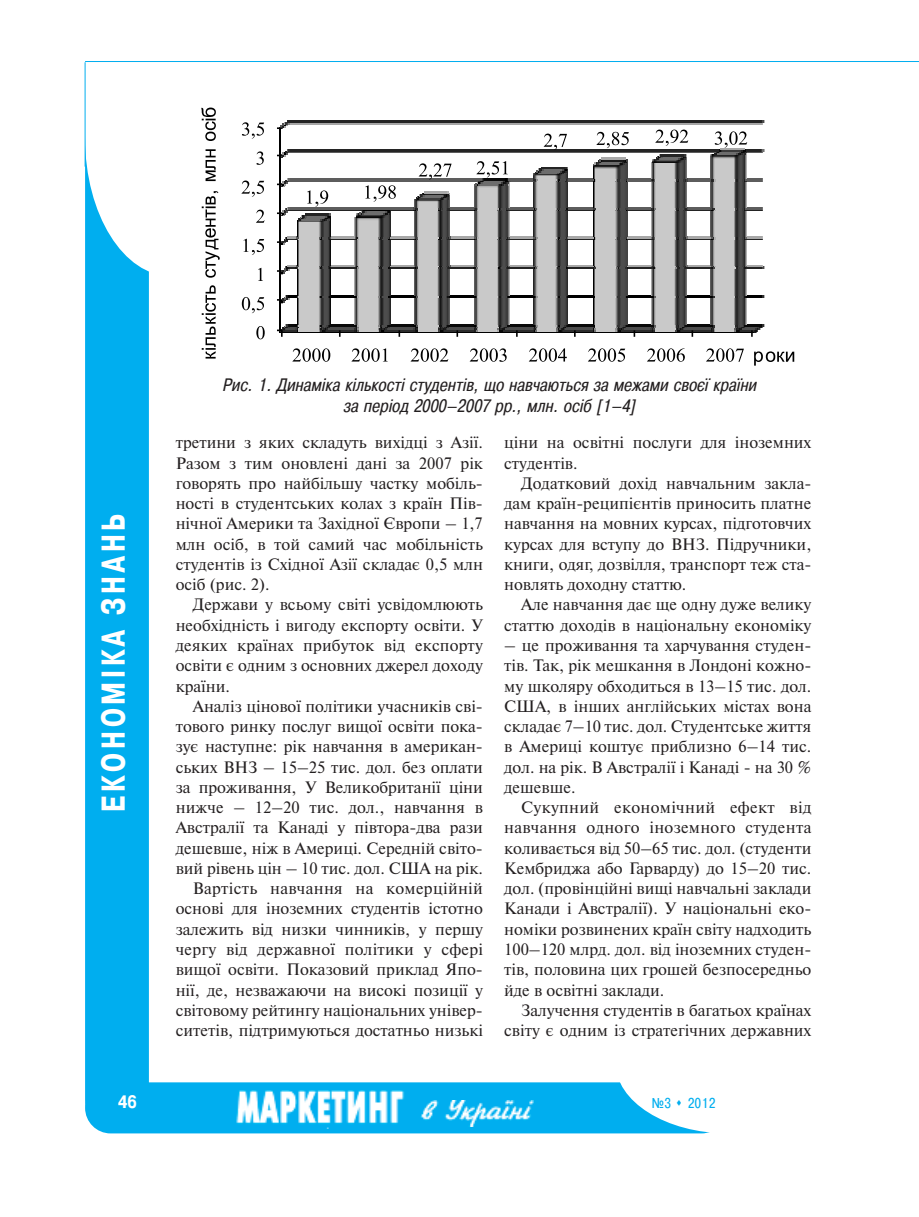
<style>
.page{position:relative;width:919px;height:1217px;background:#fff}
.page>*{position:absolute;margin:0;border:0;box-sizing:border-box;transform-origin:0 0}
.t1{font:700 33px "Pragmatica Cond C";letter-spacing:.13em;color:#fff;scale:.9 1}
.t2{font:italic 18px/21.6px "Pragmatica Cond C";letter-spacing:.02em;color:#231f20;text-align:center}
.t3{font:700 18px "Pragmatica Cond C";color:#fff}
.t4{font:16.5px/20.2px "Newton C";color:#231f20;text-align:justify}
.t5{font:14.25px "Pragmatica Cond C";color:#00aeef}
</style>
<div class="page">
<div style="left:85px;top:112px;width:64px;height:1019px;background:#00aeef;border-radius:32px"></div>
<div style="left:85px;top:1082px;width:642px;height:51px;background:#00aeef;border-radius:26px"></div>
<img style="left:236px;top:1090px;width:169px;height:38px">
<img style="left:421px;top:1100px;width:112px;height:26px">
<div style="left:85px;top:0;width:172px;height:276px;background:#fff;border-radius:50%"></div>
<div style="left:615px;top:991px;width:226px;height:142px;background:#fff;border-radius:50%"></div>
<hr style="left:85px;top:62px;width:1px;height:104px;background:#00aeef">
<hr style="left:85px;top:61px;width:833px;height:1px;background:#00aeef">
<img style="left:282px;top:329px;width:475px;height:4px">
<img style="left:282px;top:327px;width:478px;height:2px">
<img style="left:284px;top:326px;width:478px;height:2px">
<img style="left:285px;top:324px;width:479px;height:2px">
<img style="left:279px;top:304px;width:2px;height:25px">
<img style="left:297px;top:268px;width:34px;height:56px">
<img style="left:355px;top:268px;width:35px;height:56px">
<img style="left:414px;top:268px;width:36px;height:56px">
<img style="left:474px;top:268px;width:35px;height:56px">
<img style="left:533px;top:268px;width:34px;height:56px">
<img style="left:593px;top:268px;width:34px;height:56px">
<img style="left:651px;top:268px;width:35px;height:56px">
<img style="left:710px;top:268px;width:36px;height:56px">
<img style="left:285px;top:295px;width:479px;height:2px">
<img style="left:279px;top:275px;width:2px;height:22px">
<img style="left:285px;top:267px;width:479px;height:1px">
<img style="left:287px;top:265px;width:475px;height:2px">
<img style="left:279px;top:244px;width:2px;height:24px">
<img style="left:297px;top:239px;width:34px;height:26px">
<img style="left:355px;top:239px;width:35px;height:26px">
<img style="left:414px;top:239px;width:36px;height:26px">
<img style="left:474px;top:239px;width:35px;height:26px">
<img style="left:533px;top:239px;width:34px;height:26px">
<img style="left:593px;top:239px;width:34px;height:26px">
<img style="left:651px;top:239px;width:35px;height:26px">
<img style="left:710px;top:239px;width:36px;height:26px">
<img style="left:285px;top:238px;width:477px;height:1px">
<img style="left:287px;top:236px;width:475px;height:2px">
<img style="left:297px;top:220px;width:34px;height:16px">
<img style="left:299px;top:217px;width:32px;height:3px">
<img style="left:355px;top:214px;width:35px;height:22px">
<img style="left:279px;top:215px;width:2px;height:24px">
<img style="left:302px;top:215px;width:29px;height:2px">
<svg style="left:305px;top:214px;width:26px;height:1px"></svg>
<img style="left:359px;top:212px;width:31px;height:2px">
<img style="left:414px;top:211px;width:36px;height:25px">
<img style="left:474px;top:211px;width:35px;height:25px">
<img style="left:533px;top:211px;width:34px;height:25px">
<img style="left:593px;top:211px;width:34px;height:25px">
<img style="left:651px;top:211px;width:35px;height:25px">
<img style="left:710px;top:211px;width:36px;height:25px">
<img style="left:361px;top:211px;width:29px;height:1px">
<img style="left:285px;top:209px;width:477px;height:2px">
<img style="left:287px;top:207px;width:475px;height:2px">
<img style="left:414px;top:199px;width:36px;height:8px">
<img style="left:416px;top:198px;width:34px;height:1px">
<img style="left:418px;top:195px;width:32px;height:3px">
<img style="left:422px;top:193px;width:28px;height:2px">
<img style="left:424px;top:191px;width:24px;height:2px">
<img style="left:279px;top:187px;width:2px;height:23px">
<img style="left:474px;top:183px;width:35px;height:24px">
<img style="left:533px;top:182px;width:34px;height:25px">
<img style="left:593px;top:182px;width:34px;height:25px">
<img style="left:651px;top:182px;width:35px;height:25px">
<img style="left:710px;top:182px;width:36px;height:25px">
<img style="left:477px;top:182px;width:32px;height:1px">
<img style="left:285px;top:180px;width:477px;height:2px">
<img style="left:287px;top:178px;width:475px;height:2px">
<img style="left:533px;top:174px;width:34px;height:4px">
<img style="left:535px;top:172px;width:32px;height:2px">
<img style="left:537px;top:170px;width:30px;height:2px">
<svg style="left:538px;top:169px;width:29px;height:1px"></svg>
<img style="left:541px;top:167px;width:26px;height:2px">
<img style="left:593px;top:162px;width:34px;height:16px">
<img style="left:651px;top:162px;width:35px;height:16px">
<img style="left:653px;top:159px;width:33px;height:3px">
<img style="left:279px;top:158px;width:2px;height:24px">
<svg style="left:598px;top:158px;width:29px;height:4px"></svg>
<img style="left:656px;top:156px;width:30px;height:3px">
<img style="left:710px;top:154px;width:36px;height:24px">
<img style="left:659px;top:154px;width:27px;height:2px">
<img style="left:714px;top:153px;width:32px;height:2px">
<img style="left:285px;top:151px;width:477px;height:2px">
<img style="left:287px;top:149px;width:477px;height:2px">
<img style="left:720px;top:148px;width:24px;height:2px">
<img style="left:279px;top:129px;width:2px;height:24px">
<img style="left:284px;top:122px;width:478px;height:2px">
<img style="left:287px;top:121px;width:477px;height:1px">
<svg style="left:277px;top:297px;width:12px;height:7px"></svg>
<svg style="left:277px;top:268px;width:12px;height:7px"></svg>
<svg style="left:277px;top:239px;width:10px;height:5px"></svg>
<svg style="left:277px;top:210px;width:10px;height:5px"></svg>
<svg style="left:277px;top:182px;width:10px;height:5px"></svg>
<svg style="left:277px;top:153px;width:10px;height:5px"></svg>
<svg style="left:277px;top:124px;width:10px;height:5px"></svg>
<svg style="left:256px;top:326px;width:9px;height:13px"></svg>
<svg style="left:242px;top:297px;width:22px;height:16px"></svg>
<svg style="left:258px;top:268px;width:5px;height:13px"></svg>
<svg style="left:243px;top:239px;width:21px;height:16px"></svg>
<svg style="left:256px;top:209px;width:8px;height:14px"></svg>
<svg style="left:241px;top:180px;width:23px;height:17px"></svg>
<svg style="left:256px;top:151px;width:8px;height:14px"></svg>
<svg style="left:242px;top:122px;width:22px;height:17px"></svg>
<svg style="left:277px;top:329px;width:5px;height:8px"></svg>
<svg style="left:398px;top:330px;width:2px;height:7px"></svg>
<svg style="left:456px;top:330px;width:2px;height:7px"></svg>
<svg style="left:633px;top:330px;width:2px;height:7px"></svg>
<svg style="left:691px;top:330px;width:2px;height:7px"></svg>
<svg style="left:292px;top:348px;width:38px;height:13px"></svg>
<svg style="left:352px;top:348px;width:35px;height:13px"></svg>
<svg style="left:411px;top:348px;width:37px;height:13px"></svg>
<svg style="left:470px;top:348px;width:36px;height:13px"></svg>
<svg style="left:529px;top:348px;width:37px;height:13px"></svg>
<svg style="left:588px;top:348px;width:37px;height:13px"></svg>
<svg style="left:647px;top:348px;width:37px;height:13px"></svg>
<svg style="left:706px;top:348px;width:37px;height:14px"></svg>
<svg style="left:307px;top:190px;width:21px;height:17px"></svg>
<svg style="left:365px;top:185px;width:31px;height:17px"></svg>
<svg style="left:419px;top:163px;width:32px;height:17px"></svg>
<svg style="left:476px;top:161px;width:31px;height:16px"></svg>
<svg style="left:543px;top:134px;width:24px;height:16px"></svg>
<svg style="left:596px;top:132px;width:33px;height:16px"></svg>
<svg style="left:655px;top:129px;width:33px;height:17px"></svg>
<svg style="left:714px;top:131px;width:33px;height:17px"></svg>
<svg style="left:202px;top:285px;width:14px;height:73px"></svg>
<svg style="left:202px;top:191px;width:18px;height:86px"></svg>
<svg style="left:205px;top:149px;width:11px;height:32px"></svg>
<svg style="left:201px;top:107px;width:15px;height:34px"></svg>
<svg style="left:754px;top:351px;width:40px;height:14px"></svg>
<h1 class="t1" style="left:94px;top:811px;width:332px;rotate:-90deg">ЕКОНОМІКА ЗНАНЬ</h1>
<p class="t2" style="left:222px;top:373px;width:538px">Рис. 1. Динаміка кількості студентів, що навчаються за межами своєї країни за період 2000–2007 рр., млн. осіб [1–4]</p>
<p class="t4" style="left:176px;top:432px;width:309px">третини з яких складуть вихідці з Азії.<br>Разом з тим оновлені дані за 2007 рік говорять про найбільшу частку мобіль&shy;ності в студентських колах з країн Пів&shy;нічної Америки та Західної Європи – 1,7 млн осіб, в той самий час мобільність студентів із Східної Азії складає 0,5 млн осіб (рис. 2).</p>
<p class="t4" style="left:176px;top:594px;width:309px;text-indent:17px">Держави у всьому світі усвідомлюють необхідність і вигоду експорту освіти. У деяких країнах прибуток від експорту освіти є одним з основних джерел доходу країни.</p>
<p class="t4" style="left:176px;top:695px;width:309px;text-align:right">Аналіз цінової політики учасників сві&shy;тового ринку послуг вищої освіти пока&shy;зує наступне: рік навчання в американ&shy;ських ВНЗ – 15–25 тис. дол. без оплати за проживання, У Великобританії ціни нижче – 12–20 тис. дол., навчання в Австралії та Канаді у півтора-два рази дешевше, ніж в Америці. Середній світо&shy;вий рівень цін – 10 тис. дол. США на рік.<br>Вартість навчання на комерційній основі для іноземних студентів істотно залежить від низки чинників, у першу чергу від державної політики у сфері вищої освіти. Показовий приклад Япо&shy;нії, де, незважаючи на високі позиції у світовому рейтингу національних універ&shy;ситетів, підтримуються достатньо низькі</p>
<p class="t4" style="left:504px;top:432px;width:309px">ціни на освітні послуги для іноземних студентів.</p>
<p class="t4" style="left:504px;top:473px;width:309px;text-indent:17px">Додатковий дохід навчальним закла&shy;дам країн-реципієнтів приносить платне навчання на мовних курсах, підготовчих курсах для вступу до ВНЗ. Підручники, книги, одяг, дозвілля, транспорт теж ста&shy;новлять доходну статтю.</p>
<p class="t4" style="left:504px;top:594px;width:309px;text-align:right">Але навчання дає ще одну дуже велику статтю доходів в національну економіку</p>
<p class="t4" style="left:504px;top:635px;width:309px">– це проживання та харчування студен&shy;тів. Так, рік мешкання в Лондоні кожно&shy;му школяру обходиться в 13–15 тис. дол.<br>США, в інших англійських містах вона складає 7–10 тис. дол. Студентське життя в Америці коштує приблизно 6–14 тис. дол. на рік. В Австралії і Канаді - на 30 % дешевше.</p>
<p class="t4" style="left:504px;top:797px;width:309px;text-indent:17px">Сукупний економічний ефект від навчання одного іноземного студента коливається від 50–65 тис. дол. (студенти Кембриджа або Гарварду) до 15–20 тис. дол. (провінційні вищі навчальні заклади Канади і Австралії). У національні еко&shy;номіки розвинених країн світу надходить 100–120 млрд. дол. від іноземних студен&shy;тів, половина цих грошей безпосередньо йде в освітні заклади.</p>
<p class="t4" style="left:504px;top:999px;width:309px;text-align:right">Залучення студентів в багатьох країнах світу є одним із стратегічних державних</p>
<p class="t3" style="left:118px;top:1090px;width:20px">46</p>
<p class="t5" style="left:652px;top:1093px;width:65px">№3 ▲ 2012</p>
</div>
